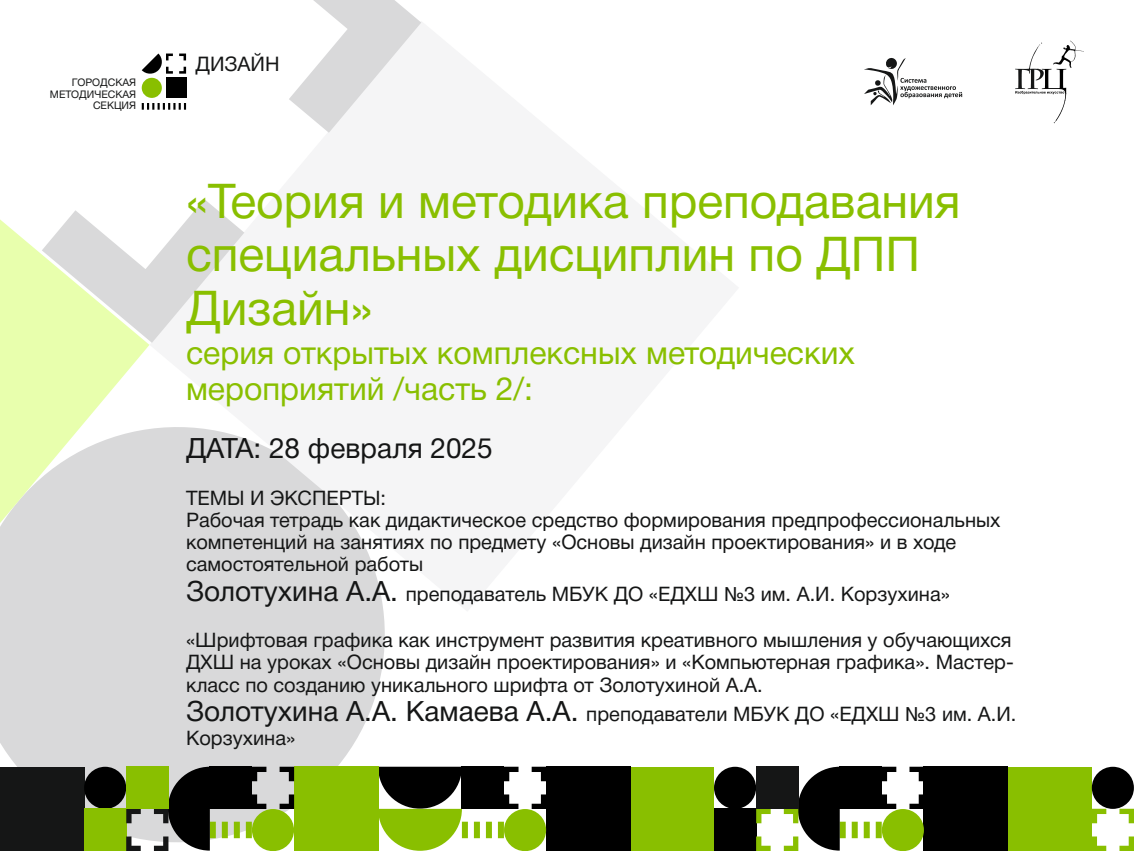
<style>
.page{position:relative;width:1134px;height:851px;background:#fff}
.page>*{position:absolute;margin:0;border:0;box-sizing:border-box;transform-origin:0 0}
.t1{font:48px/53.4px "Helvetica Neue Cyr";color:#89bf00}
.t2{font:32px/35.6px "Helvetica Neue Cyr";color:#89bf00}
.t3{font:28px "Helvetica Neue Cyr";color:#151616}
.t4{font:20.2px "Helvetica Neue Cyr";color:#151616}
.t5{font:20px/22.2px "Helvetica Neue Cyr";color:#151616}
.t6{font:10.4px/11.6px "Helvetica Neue Cyr";color:#151616;text-align:right}
.s1{font-size:28px}
</style>
<div class="page">
<div style="left:0;top:611px;width:385px;height:197px;background:#d9d9da"></div>
<svg style="left:149px;top:22px;width:273px;height:589px"></svg>
<svg style="left:141px;top:0;width:280px;height:343px;fill:#f5f5f6"></svg>
<svg style="left:0;top:78px;width:149px;height:590px"></svg>
<div style="left:1008px;top:766px;width:84px;height:84px;background:#89bf00"></div>
<div style="left:924px;top:766px;width:84px;height:84px;background:#000"></div>
<svg style="left:1092px;top:808px;width:42px;height:42px"></svg>
<div style="left:1092px;top:766px;width:42px;height:42px;background:#000;border-radius:50%"></div>
<div style="left:630px;top:766px;width:84px;height:84px;background:#89bf00"></div>
<div style="left:546px;top:766px;width:84px;height:84px;background:#000"></div>
<div style="left:714px;top:766px;width:42px;height:42px;background:#000;border-radius:50%"></div>
<svg style="left:378px;top:766px;width:168px;height:84px"></svg>
<div style="left:714px;top:808px;width:42px;height:42px;background:#000"></div>
<svg style="left:756px;top:766px;width:168px;height:84px"></svg>
<div style="left:756px;top:765px;width:42px;height:43px;background:#151616"></div>
<div style="left:294px;top:766px;width:84px;height:84px;background:#89bf00"></div>
<div style="left:0;top:766px;width:84px;height:84px;background:#151616"></div>
<div style="left:84px;top:766px;width:42px;height:42px;background:#000;border-radius:50%"></div>
<div style="left:84px;top:808px;width:42px;height:42px;background:#89bf00"></div>
<svg style="left:126px;top:766px;width:168px;height:84px;background:#717a5b"></svg>
<div style="left:126px;top:765px;width:42px;height:43px;background:#89bf00"></div>
<svg style="left:864px;top:58px;width:98px;height:47px"></svg>
<svg style="left:1015px;top:41px;width:69px;height:82px"></svg>
<div style="left:166px;top:78px;width:20px;height:20px;background:#000"></div>
<div style="left:142px;top:78px;width:20px;height:20px;background:#89bf00;border-radius:50%"></div>
<svg style="left:142px;top:53px;width:44px;height:22px"></svg>
<svg style="left:142px;top:103px;width:44px;height:7px"></svg>
<p class="t6" style="left:50px;top:77px;width:88px">ГОРОДСКАЯ<br>МЕТОДИЧЕСКАЯ<br>СЕКЦИЯ</p>
<p class="t4" style="left:195px;top:56px;width:86px">ДИЗАЙН</p>
<h1 class="t1" style="left:186px;top:179px;width:776px">«Теория и методика преподавания специальных дисциплин по ДПП<br>Дизайн»</h1>
<h2 class="t2" style="left:186px;top:338px;width:670px">серия открытых комплексных методических мероприятий /часть 2/:</h2>
<h3 class="t3" style="left:186px;top:438px;width:308px">ДАТА: 28 февраля 2025</h3>
<p class="t5" style="left:186px;top:488px;width:816px">ТЕМЫ И ЭКСПЕРТЫ:<br>Рабочая тетрадь как дидактическое средство формирования предпрофессиональных компетенций на занятиях по предмету «Основы дизайн проектирования» и в ходе самостоятельной работы</p>
<p class="t5" style="left:186px;top:584px;width:765px"><span class="s1">Золотухина А.А.</span> преподаватель МБУК ДО «ЕДХШ №3 им. А.И. Корзухина»</p>
<p class="t5" style="left:186px;top:630px;width:829px;text-align:justify">«Шрифтовая графика как инструмент развития креативного мышления у обучающихся ДХШ на уроках «Основы дизайн проектирования» и «Компьютерная графика». Мастер&shy;класс по созданию уникального шрифта от Золотухиной А.А.</p>
<p class="t5" style="left:186px;top:704px;width:832px;line-height:24px"><span class="s1">Золотухина А.А. Камаева А.А.</span> преподаватели МБУК ДО «ЕДХШ №3 им. А.И.<br>Корзухина»</p>
</div>
